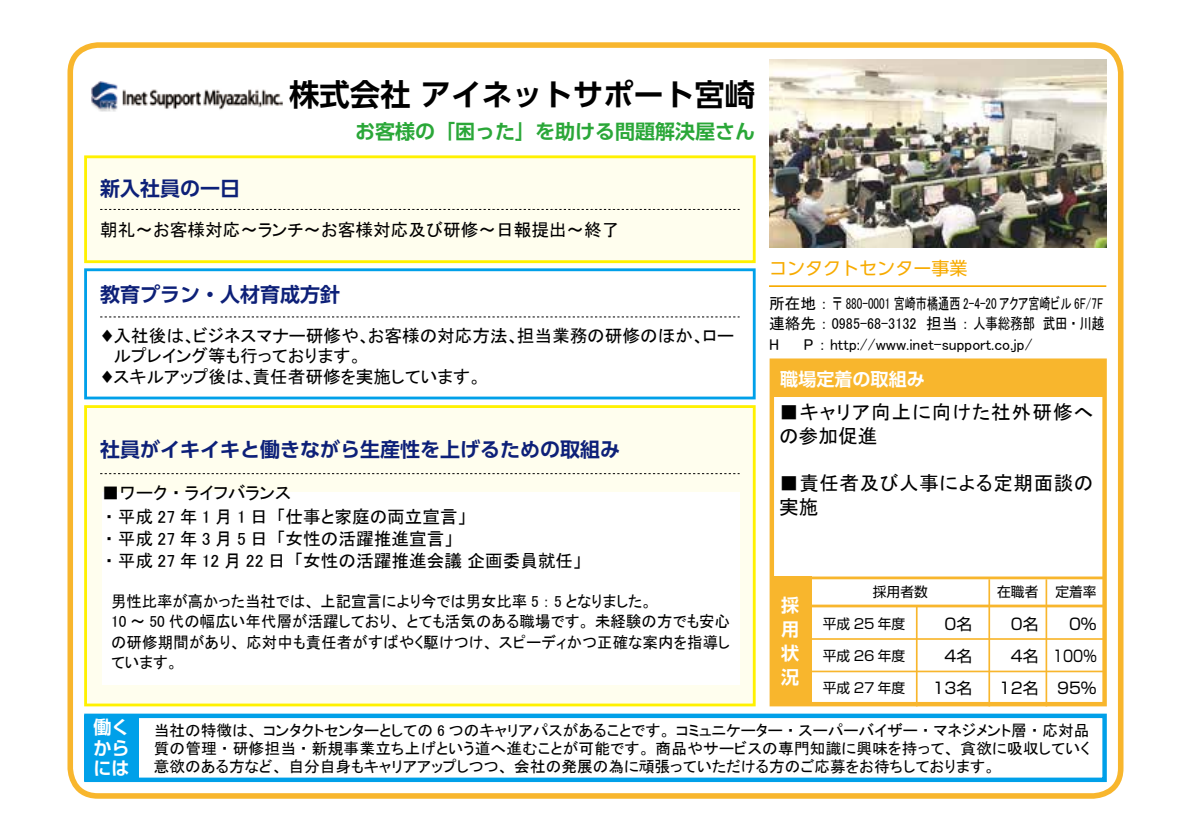
<style>
.page{position:relative;width:1191px;height:840px;background:#fff}
.page>*{position:absolute;margin:0;border:0;box-sizing:border-box;transform-origin:0 0}
.t1{font:700 30.4px "UD Shin Go Pro De";color:#000}
.t2{font:700 20px "UD Shin Go Pro De";color:#0d2078}
.t3{font:700 20px "UD Shin Go Pro De";color:#2aa738}
.t4{font:19.6px/23.6px "MS P Gothic";letter-spacing:.055em;color:#000}
.t5{font:19.6px/23.6px "MS P Gothic";letter-spacing:.025em;color:#000}
.t6{font:700 18px/24px "Shin Go Pro De";color:#fff;text-align:justify}
.t7{font:18px "UD Shin Go Pro";color:#f7ab00}
.t8{font:17.6px "MS P Gothic";color:#000}
.t9{font:17.6px "MS P Gothic";letter-spacing:.25em;color:#000}
.t10{font:16px/20.4px "MS P Gothic";letter-spacing:.01em;color:#000;scale:.96 1}
.t11{font:15.6px/17.8px "MS P Gothic";color:#000;text-align:justify}
.t12{font:15.6px/31.8px "Shin Go Upr";color:#000;text-align:right}
.t13{font:15.6px/31.6px "Shin Go Upr";color:#000;scale:.85 1}
.t14{font:13.8px "Shin Go Pro";color:#000}
</style>
<div class="page">
<div style="left:67px;top:42px;width:1056px;height:756px;border:6px solid #f8b62d;border-radius:28px"></div>
<div style="left:84px;top:713px;width:1022px;height:68px;border:4px solid #00a0e9"></div>
<div style="left:769px;top:358px;width:337px;height:348px;border:4px solid #f8b62d"></div>
<div style="left:771px;top:361px;width:332px;height:35px;background:#f8b62d"></div>
<div style="left:771px;top:576px;width:41px;height:127px;background:#f8b62d"></div>
<hr style="left:771px;top:576px;width:332px;height:3px;background:#f8b62d">
<hr style="left:771px;top:604px;width:332px;height:3px;background:#f8b62d">
<hr style="left:771px;top:637px;width:332px;height:2px;background:#f8b62d">
<hr style="left:771px;top:670px;width:332px;height:2px;background:#f8b62d">
<hr style="left:916px;top:605px;width:1px;height:101px;background:#f8b62d">
<hr style="left:988px;top:579px;width:2px;height:127px;background:#f8b62d">
<hr style="left:1045px;top:579px;width:2px;height:127px;background:#f8b62d">
<div style="left:84px;top:715px;width:55px;height:65px;background:#00a0e9"></div>
<div style="left:86px;top:157px;width:668px;height:104px;background:#fffeee"></div>
<div style="left:84px;top:155px;width:671px;height:108px;border:3px solid #fff100"></div>
<div style="left:86px;top:406px;width:668px;height:298px;background:#fffeee"></div>
<div style="left:84px;top:405px;width:671px;height:301px;border:3px solid #fff100"></div>
<div style="left:84px;top:268px;width:671px;height:131px;border:3px solid #00a0e9"></div>
<img style="left:769px;top:59px;width:337px;height:188px">
<hr style="left:769px;top:285px;width:337px;height:2px;background:#f7ab00">
<svg style="left:100px;top:209px;width:639px;height:1px"></svg>
<svg style="left:100px;top:316px;width:639px;height:1px"></svg>
<svg style="left:100px;top:473px;width:639px;height:1px"></svg>
<div style="left:102px;top:492px;width:637px;height:192px;background:#fff"></div>
<img style="left:91px;top:81px;width:192px;height:30px">
<h1 class="t1" style="left:289px;top:70px;width:467px">株式会社アイネットサポート宮崎</h1>
<p class="t2" style="left:100px;top:171px;width:141px">新入社員の一日</p>
<p class="t3" style="left:355px;top:115px;width:401px">お客様の「困った」を助ける問題解決屋さん</p>
<p class="t8" style="left:100px;top:221px;width:521px">朝礼～お客様対応～ランチ～お客様対応及び研修～日報提出～終了</p>
<p class="t2" style="left:100px;top:278px;width:241px">教育プラン・人材育成方針</p>
<p class="t8" style="left:193px;top:326px;width:179px">ビジネスマナー研修や、</p>
<p class="t8" style="left:102px;top:326px;width:96px">♦入社後は、</p>
<p class="t8" style="left:102px;top:347px;width:262px">　ルプレイング等も行っております。</p>
<p class="t8" style="left:253px;top:367px;width:231px">責任者研修を実施しています。</p>
<p class="t8" style="left:517px;top:326px;width:190px">担当業務の研修のほか、</p>
<p class="t8" style="left:368px;top:326px;width:153px">お客様の対応方法、</p>
<p class="t8" style="left:702px;top:326px;width:34px">ロー</p>
<p class="t8" style="left:102px;top:367px;width:155px">♦スキルアップ後は、</p>
<p class="t2" style="left:100px;top:433px;width:521px">社員がイキイキと働きながら生産性を上げるための取組み</p>
<p class="t8" style="left:102px;top:483px;width:191px">■ワーク・ライフバランス</p>
<p class="t9" style="left:105px;top:507px;width:165px">・平成27年1月1 日</p>
<p class="t9" style="left:105px;top:529px;width:165px">・平成27年3月5 日</p>
<p class="t8" style="left:277px;top:507px;width:191px">「仕事と家庭の両立宣言「</p>
<p class="t8" style="left:277px;top:529px;width:178px">「女性の活躍推進宣言「</p>
<p class="t8" style="left:105px;top:551px;width:182px">・平成 27 年 12 月 22 日</p>
<p class="t8" style="left:294px;top:551px;width:289px">「女性の活躍推進会議企画委員就任「</p>
<p class="t10" style="left:111px;top:590px;width:646px">男性比率が高かった当社では、上記宣言により今では男女比率 5 ： 5 となりました。<br>10 ～ 50 代の幅広い年代層が活躍しており、とても活気のある職場です。未経験の方でも安心の研修期間があり、応対中も責任者がすばやく駆けつけ、スピーディかつ正確な案内を指導しています。</p>
<p class="t7" style="left:769px;top:253px;width:200px">コンタクトセンター事業</p>
<p class="t11" style="left:769px;top:292px;width:337px;line-height:20.4px;text-align:right">所在地：〒 880-0001 宮崎市橘通西 2-4-20 アクア宮崎ビル F6 /7F担当：人事総務部　武田・川越</p>
<p class="t11" style="left:804px;top:313px;width:230px;line-height:20.4px;text-indent:-35px">連絡先： 0985-68-3132<br>P ： http://www.inet-support.co j p. /</p>
<p class="t11" style="left:769px;top:335px;width:22px">H　</p>
<p class="t6" style="left:780px;top:364px;width:146px">職場定着の取組み</p>
<p class="t4" style="left:779px;top:400px;width:316px">■キャリア向上に向けた社外研修への参加促進</p>
<p class="t5" style="left:779px;top:471px;width:316px">■責任者及び人事による定期面談の実施</p>
<p class="t6" style="left:781px;top:590px;width:19px">採用状況</p>
<p class="t14" style="left:873px;top:580px;width:56px">採用者数</p>
<p class="t14" style="left:822px;top:612px;width:84px">平成 25 年度</p>
<p class="t14" style="left:822px;top:644px;width:84px">平成 26 年度</p>
<p class="t14" style="left:822px;top:676px;width:84px">平成 27 年度</p>
<p class="t14" style="left:997px;top:580px;width:43px">在職者</p>
<p class="t12" style="left:932px;top:606px;width:41px">0名<br>4名<br>13名</p>
<p class="t12" style="left:999px;top:606px;width:41px">0名<br>4名<br>12名</p>
<p class="t14" style="left:1055px;top:580px;width:43px">定着率</p>
<p class="t12" style="left:1069px;top:606px;width:29px">0％</p>
<p class="t13" style="left:1053px;top:639px;width:53px">100％<br>95％</p>
<p class="t6" style="left:93px;top:714px;width:38px;line-height:20.4px">働くからには</p>
<p class="t11" style="left:154px;top:721px;width:937px">当社の特徴は、コンタクトセンターとしての 6 つのキャリアパスがあることです。コミュニケーター・スーパーバイザー・マネジメント層・応対品質の管理・研修担当・新規事業立ち上げという道へ進むことが可能です。商品やサービスの専門知識に興味を持って、貪欲に吸収していく意欲のある方など、自分自身もキャリアアップしつつ、会社の発展の為に頑張っていただける方のご応募をお待ちしております。</p>
</div>
